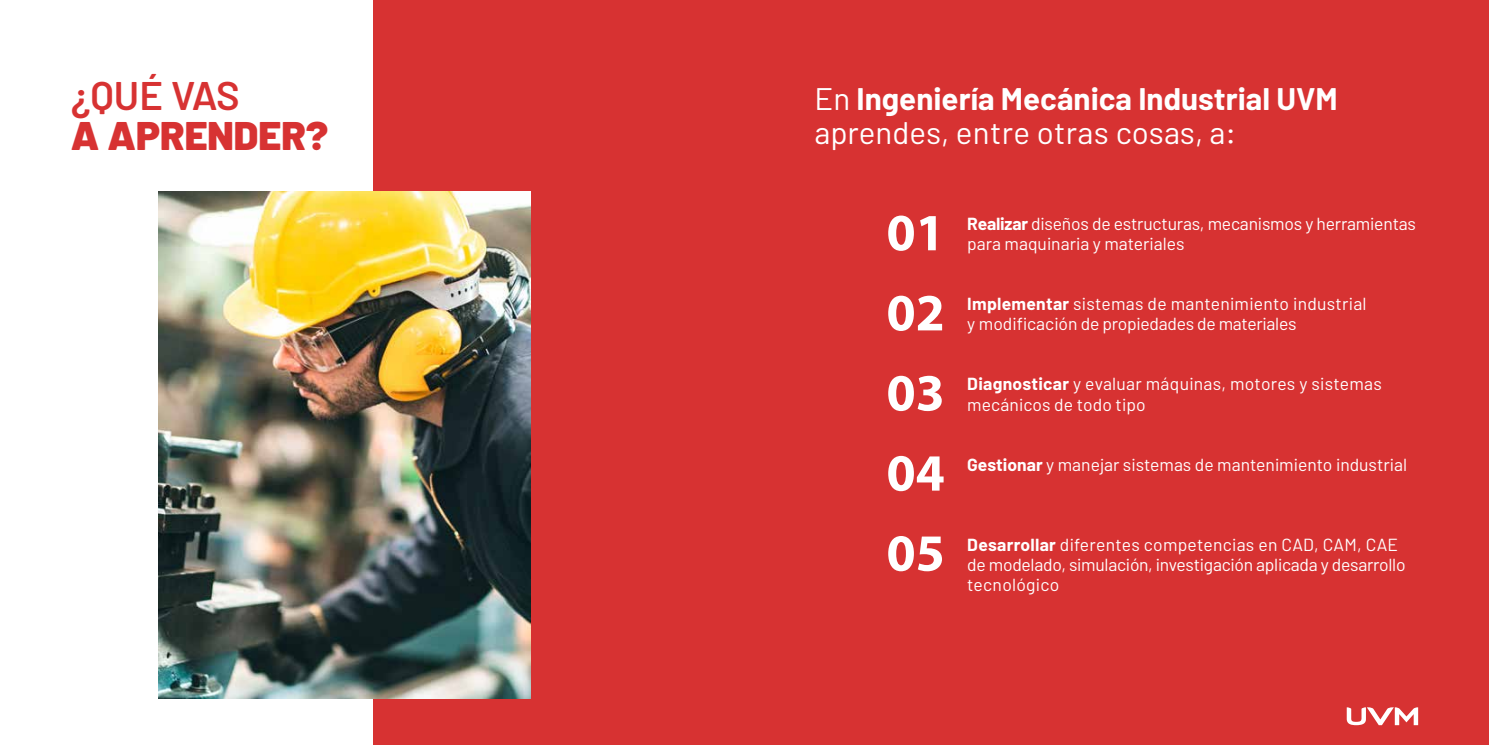
<style>
.page{position:relative;width:1489px;height:745px;background:#fff}
.page>*{position:absolute;margin:0;border:0;box-sizing:border-box;transform-origin:0 0}
.t1{font:700 52.5px/80px "Myriad Pro";color:#fff;text-align:justify}
.t2{font:900 40px "Barlow";color:#d73232}
.t3{font:600 40px "Barlow";letter-spacing:-.02em;color:#d73232}
.t4{font:700 31.25px/33.8px "Barlow";color:#fff}
.t5{font:17.5px/20px "Barlow";color:#fff}
.s1{font-weight:400}
.s2{font-weight:700}
</style>
<div class="page">
<div style="left:373px;top:0;width:1115px;height:744px;background:#d73232"></div>
<img style="left:159px;top:191px;width:372px;height:507px">
<svg style="left:1346px;top:707px;width:71px;height:17px"></svg>
<h2 class="t3" style="left:71px;top:71px;width:170px">¿QUÉ VAS</h2>
<h2 class="t2" style="left:71px;top:111px;width:259px">A APRENDER?</h2>
<h3 class="t4" style="left:814px;top:82px;width:524px"><span class="s1">En</span> Ingeniería Mecánica Industrial UVM <span class="s1">aprendes, entre otras cosas, a:</span></h3>
<h1 class="t1" style="left:886px;top:191px;width:60px">01<br>02<br>03<br>04<br>05</h1>
<p class="t5" style="left:967px;top:213px;width:450px"><span class="s2">Realizar</span> diseños de estructuras, mecanismos y herramientas para maquinaria y materiales</p>
<p class="t5" style="left:967px;top:293px;width:401px"><span class="s2">Implementar</span> sistemas de mantenimiento industrial y modificación de propiedades de materiales</p>
<p class="t5" style="left:967px;top:373px;width:416px"><span class="s2">Diagnosticar</span> y evaluar máquinas, motores y sistemas mecánicos de todo tipo</p>
<p class="t5" style="left:967px;top:453px;width:441px"><span class="s2">Gestionar</span> y manejar sistemas de mantenimiento industrial</p>
<p class="t5" style="left:967px;top:533px;width:440px"><span class="s2">Desarrollar</span> diferentes competencias en CAD, CAM, CAE de modelado, simulación, investigación aplicada y desarrollo tecnológico</p>
</div>
